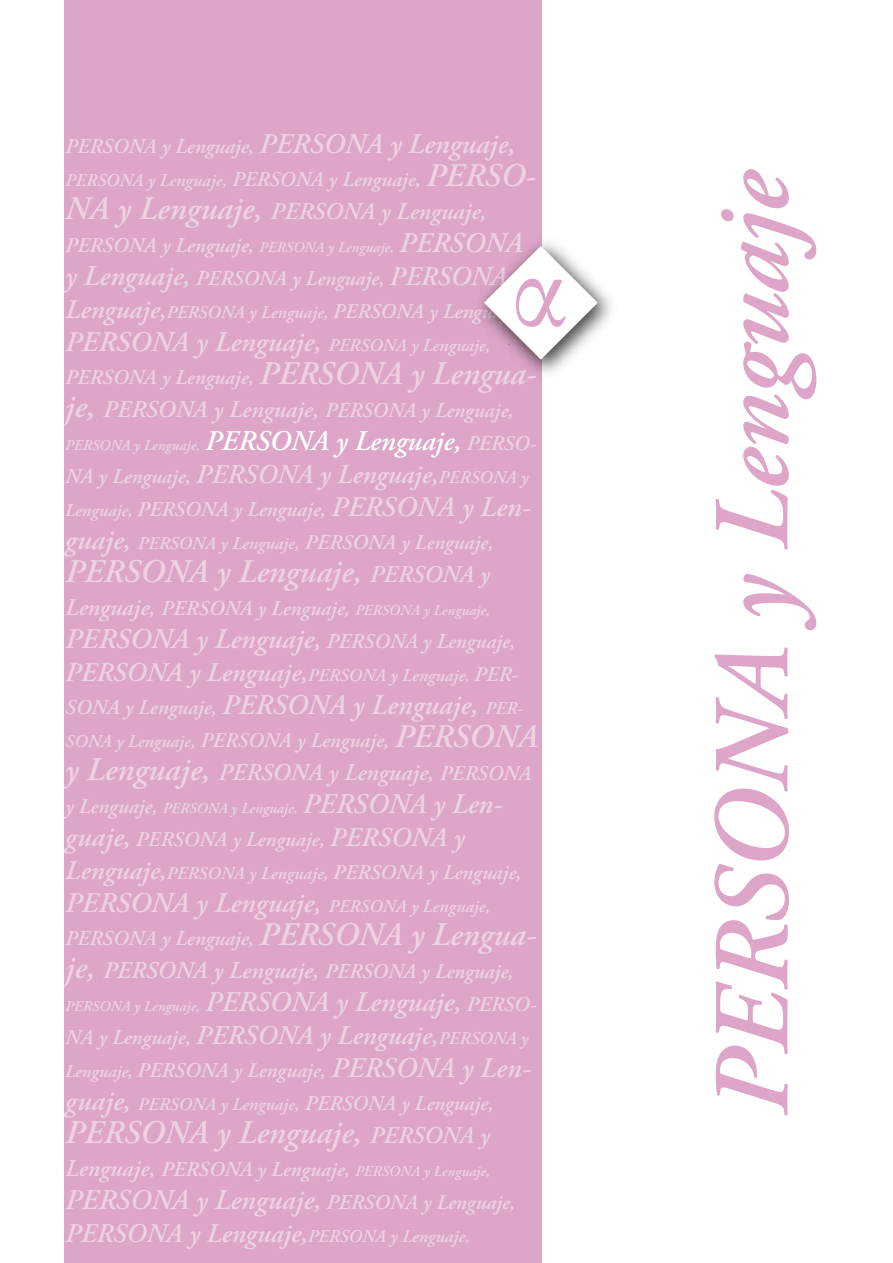
<style>
.page{position:relative;width:893px;height:1263px;background:#fff}
.page>*{position:absolute;margin:0;border:0;box-sizing:border-box;transform-origin:0 0}
.t1{font:italic 600 108px "Adobe Garamond Pro";color:#dda5c8}
.t2{font:italic 600 33px "Adobe Garamond Pro";color:rgb(255 255 255/.5)}
.t3{font:italic 600 28.5px "Adobe Garamond Pro";color:rgb(255 255 255/.5)}
.t4{font:italic 600 27px "Adobe Garamond Pro";color:rgb(255 255 255/.5)}
.t5{font:italic 600 24px "Adobe Garamond Pro";color:rgb(255 255 255/.5)}
.t6{font:italic 600 21px/33px "Adobe Garamond Pro";color:rgb(255 255 255/.5)}
.t7{font:italic 600 18px "Adobe Garamond Pro";color:rgb(255 255 255/.5)}
.t8{font:italic 600 15px "Adobe Garamond Pro";color:rgb(255 255 255/.5)}
.s1{font-size:28.5px}
.s2{font-size:21px}
.s3{font-size:33px}
.s4{font-size:15px}
.s5{font-size:27px}
.s6{font-size:18px}
.s7{font-size:28.5px;color:#fff}
.s8{font-size:24px}
</style>
<div class="page">
<div style="left:64px;top:0;width:477px;height:1263px;background:#dda5c8"></div>
<img style="left:480px;top:228px;width:131px;height:159px">
<svg style="left:484px;top:246px;width:114px;height:114px"></svg>
<p class="t6" style="left:65px;top:131px;width:451px">PERSONA y Lenguaje, <span class="s1">PERSONA y Lenguaje,</span></p>
<p class="t7" style="left:65px;top:170px;width:472px">PERSONA y Lenguaje, <span class="s2">PERSONA y Lenguaje,</span> <span class="s3">PERSO-</span></p>
<p class="t5" style="left:65px;top:198px;width:423px"><span class="s3">NA y Lenguaje,</span> PERSONA y Lenguaje,</p>
<p class="t6" style="left:65px;top:230px;width:460px">PERSONA y Lenguaje, <span class="s4">PERSONA y Lenguaje,</span> <span class="s1">PERSONA y Lenguaje,</span> PERSONA y Lenguaje, <span class="s5">PERSONA y</span></p>
<p class="t7" style="left:65px;top:302px;width:458px"><span class="s5">Lenguaje,</span>PERSONA y Lenguaje, <span class="s2">PERSONA y Lenguaje,</span></p>
<h3 class="t3" style="left:65px;top:326px;width:426px">PERSONA y Lenguaje, <span class="s6">PERSONA y Lenguaje,</span></h3>
<p class="t6" style="left:65px;top:362px;width:473px">PERSONA y Lenguaje, <span class="s3">PERSONA y Lengua-</span></p>
<p class="t5" style="left:65px;top:396px;width:450px"><span class="s3">je,</span> PERSONA y Lenguaje, <span class="s2">PERSONA y Lenguaje,</span></p>
<p class="t8" style="left:65px;top:437px;width:473px">PERSONA y Lenguaje, <span class="s7">PERSONA y Lenguaje,</span> <span class="s2">PERSO-</span></p>
<p class="t4" style="left:65px;top:459px;width:465px"><span class="s2">NA y Lenguaje,</span> PERSONA y Lenguaje,<span class="s6">PERSONA y</span></p>
<p class="t6" style="left:65px;top:494px;width:467px"><span class="s6">Lenguaje,</span> PERSONA y Lenguaje, <span class="s1">PERSONA y Len-</span></p>
<p class="t7" style="left:65px;top:533px;width:430px"><span class="s1">guaje,</span> PERSONA y Lenguaje, <span class="s2">PERSONA y Lenguaje,</span></p>
<h2 class="t2" style="left:65px;top:553px;width:426px">PERSONA y Lenguaje, <span class="s8">PERSONA y</span></h2>
<p class="t6" style="left:65px;top:593px;width:426px"><span class="s8">Lenguaje,</span> PERSONA y Lenguaje, <span class="s4">PERSONA y Lenguaje,</span></p>
<h3 class="t3" style="left:65px;top:623px;width:451px">PERSONA y Lenguaje, <span class="s2">PERSONA y Lenguaje,</span></h3>
<p class="t4" style="left:65px;top:657px;width:454px">PERSONA y Lenguaje,<span class="s6">PERSONA y Lenguaje,</span> <span class="s2">PER-</span></p>
<h3 class="t3" style="left:65px;top:689px;width:459px"><span class="s2">SONA y Lenguaje,</span> PERSONA y Lenguaje, <span class="s6">PER-</span></h3>
<p class="t6" style="left:65px;top:725px;width:474px"><span class="s6">SONA y Lenguaje,</span> PERSONA y Lenguaje, <span class="s3">PERSONA</span></p>
<p class="t5" style="left:65px;top:759px;width:467px"><span class="s3">y Lenguaje,</span> PERSONA y Lenguaje, <span class="s2">PERSONA</span></p>
<p class="t8" style="left:65px;top:800px;width:439px"><span class="s2">y Lenguaje,</span> PERSONA y Lenguaje, <span class="s1">PERSONA y Len-</span></p>
<p class="t6" style="left:65px;top:824px;width:401px"><span class="s1">guaje,</span> PERSONA y Lenguaje, <span class="s5">PERSONA y</span></p>
<p class="t7" style="left:65px;top:863px;width:458px"><span class="s5">Lenguaje,</span>PERSONA y Lenguaje, <span class="s2">PERSONA y Lenguaje,</span></p>
<h3 class="t3" style="left:65px;top:887px;width:426px">PERSONA y Lenguaje, <span class="s6">PERSONA y Lenguaje,</span></h3>
<p class="t6" style="left:65px;top:923px;width:473px">PERSONA y Lenguaje, <span class="s3">PERSONA y Lengua-</span></p>
<p class="t5" style="left:65px;top:957px;width:450px"><span class="s3">je,</span> PERSONA y Lenguaje, <span class="s2">PERSONA y Lenguaje,</span></p>
<p class="t8" style="left:65px;top:998px;width:473px">PERSONA y Lenguaje, <span class="s1">PERSONA y Lenguaje,</span> <span class="s2">PERSO-</span></p>
<p class="t4" style="left:65px;top:1020px;width:465px"><span class="s2">NA y Lenguaje,</span> PERSONA y Lenguaje,<span class="s6">PERSONA y</span></p>
<p class="t6" style="left:65px;top:1055px;width:467px"><span class="s6">Lenguaje,</span> PERSONA y Lenguaje, <span class="s1">PERSONA y Len-</span></p>
<p class="t7" style="left:65px;top:1094px;width:430px"><span class="s1">guaje,</span> PERSONA y Lenguaje, <span class="s2">PERSONA y Lenguaje,</span></p>
<h2 class="t2" style="left:65px;top:1114px;width:426px">PERSONA y Lenguaje, <span class="s8">PERSONA y</span></h2>
<p class="t6" style="left:65px;top:1154px;width:426px"><span class="s8">Lenguaje,</span> PERSONA y Lenguaje, <span class="s4">PERSONA y Lenguaje,</span></p>
<h3 class="t3" style="left:65px;top:1184px;width:451px">PERSONA y Lenguaje, <span class="s2">PERSONA y Lenguaje,</span></h3>
<p class="t4" style="left:65px;top:1218px;width:406px">PERSONA y Lenguaje,<span class="s6">PERSONA y Lenguaje,</span></p>
<h1 class="t1" style="left:691px;top:1116px;width:948px;rotate:-90deg">PERSONA y Lenguaje</h1>
</div>
